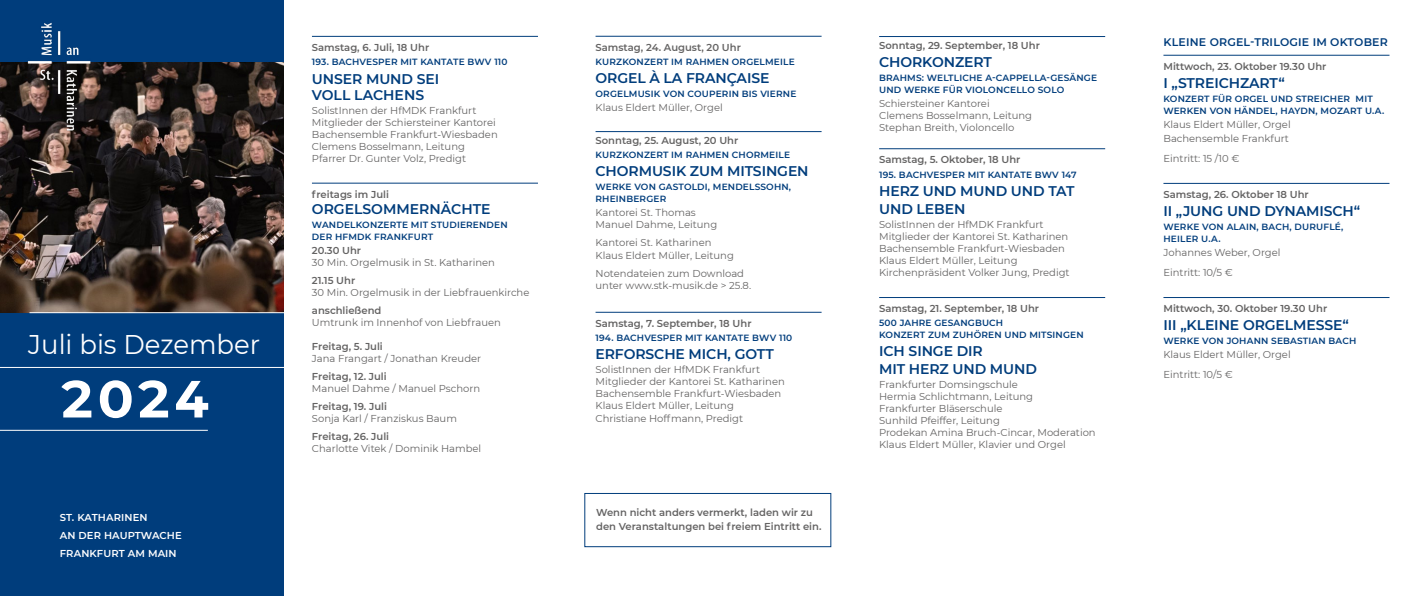
<style>
.page{position:relative;width:1418px;height:596px;background:#fff}
.page>*{position:absolute;margin:0;border:0;box-sizing:border-box;transform-origin:0 0}
.t1{font:700 52.1px "Montserrat";color:#fff}
.t2{font:27px "Montserrat";color:#fff;scale:.96 1}
.t3{font:600 14px/18px "Montserrat";letter-spacing:-.005em;color:#003d7c}
.t4{font:600 11px "Montserrat";letter-spacing:.02em;color:#003d7c}
.t5{font:10px/12px "Montserrat";color:#646363}
.t6{font:600 10px/14px "Montserrat";color:#646363}
.t7{font:600 10px/18px "Montserrat";letter-spacing:.01em;color:#fff}
.t8{font:600 9px/12px "Montserrat";letter-spacing:.02em;color:#003d7c}
</style>
<div class="page">
<div style="left:0;top:0;width:283px;height:595px;background:#003d7c"></div>
<img style="left:0;top:62px;width:283px;height:250px">
<hr style="left:0;top:367px;width:289px;height:1px;background:#fff">
<hr style="left:29px;top:312px;width:260px;height:1px;background:#fff">
<hr style="left:0;top:429px;width:208px;height:1px;background:#fff">
<hr style="left:312px;top:36px;width:226px;height:1px;background:#003d7c">
<hr style="left:312px;top:183px;width:226px;height:1px;background:#003d7c">
<hr style="left:595px;top:36px;width:226px;height:1px;background:#003d7c">
<hr style="left:595px;top:131px;width:226px;height:1px;background:#003d7c">
<hr style="left:595px;top:312px;width:226px;height:1px;background:#003d7c">
<hr style="left:1163px;top:55px;width:226px;height:1px;background:#003d7c">
<hr style="left:1163px;top:183px;width:226px;height:1px;background:#003d7c">
<hr style="left:1163px;top:297px;width:226px;height:1px;background:#003d7c">
<div style="left:584px;top:493px;width:247px;height:53px;border:1px solid #003d7c"></div>
<img style="left:11px;top:22px;width:96px;height:123px">
<hr style="left:879px;top:36px;width:226px;height:1px;background:#003d7c">
<hr style="left:879px;top:148px;width:226px;height:1px;background:#003d7c">
<hr style="left:879px;top:297px;width:226px;height:1px;background:#003d7c">
<h2 class="t2" style="left:28px;top:325px;width:243px">Juli bis Dezember</h2>
<h1 class="t1" style="left:59px;top:361px;width:153px">2024</h1>
<p class="t7" style="left:60px;top:507px;width:124px">ST. KATHARINEN<br>AN DER HAUPTWACHE<br>FRANKFURT AM MAIN</p>
<p class="t6" style="left:312px;top:40px;width:119px">Samstag, 6. Juli, 18 Uhr</p>
<p class="t8" style="left:312px;top:56px;width:197px">193. BACHVESPER MIT KANTATE BWV 110</p>
<h3 class="t3" style="left:312px;top:70px;width:129px;line-height:16px">UNSER MUND SEI<br>VOLL LACHENS</h3>
<p class="t5" style="left:312px;top:104px;width:187px">SolistInnen der HfMDK Frankfurt Mitglieder der Schiersteiner Kantorei Bachensemble Frankfurt-Wiesbaden Clemens Bosselmann, Leitung Pfarrer Dr. Gunter Volz, Predigt</p>
<p class="t6" style="left:312px;top:186px;width:78px">freitags im Juli</p>
<h3 class="t3" style="left:312px;top:199px;width:180px">ORGELSOMMERNÄCHTE</h3>
<p class="t8" style="left:312px;top:218px;width:197px">WANDELKONZERTE MIT STUDIERENDEN<br>DER HFMDK FRANKFURT</p>
<p class="t6" style="left:312px;top:242px;width:51px">20.30 Uhr</p>
<p class="t5" style="left:312px;top:256px;width:184px">30 Min. Orgelmusik in St. Katharinen</p>
<p class="t6" style="left:312px;top:272px;width:45px">21.15 Uhr</p>
<p class="t5" style="left:312px;top:286px;width:219px">30 Min. Orgelmusik in der Liebfrauenkirche</p>
<p class="t6" style="left:312px;top:302px;width:71px">anschließend</p>
<p class="t5" style="left:312px;top:316px;width:190px">Umtrunk im Innenhof von Liebfrauen</p>
<p class="t6" style="left:312px;top:338px;width:72px">Freitag, 5. Juli</p>
<p class="t5" style="left:312px;top:352px;width:171px">Jana Frangart / Jonathan Kreuder</p>
<p class="t6" style="left:312px;top:368px;width:76px">Freitag, 12. Juli</p>
<p class="t5" style="left:312px;top:382px;width:170px">Manuel Dahme / Manuel Pschorn</p>
<p class="t6" style="left:312px;top:398px;width:76px">Freitag, 19. Juli</p>
<p class="t5" style="left:312px;top:412px;width:146px">Sonja Karl / Franziskus Baum</p>
<p class="t6" style="left:312px;top:428px;width:79px">Freitag, 26. Juli</p>
<p class="t5" style="left:312px;top:442px;width:171px">Charlotte Vitek / Dominik Hambel</p>
<p class="t6" style="left:595px;top:40px;width:147px">Samstag, 24. August, 20 Uhr</p>
<p class="t8" style="left:595px;top:55px;width:201px">KURZKONZERT IM RAHMEN ORGELMEILE</p>
<h3 class="t3" style="left:595px;top:68px;width:175px">ORGEL À LA FRANÇAISE</h3>
<p class="t8" style="left:595px;top:87px;width:202px">ORGELMUSIK VON COUPERIN BIS VIERNE</p>
<p class="t5" style="left:595px;top:101px;width:129px">Klaus Eldert Müller, Orgel</p>
<p class="t6" style="left:595px;top:133px;width:144px">Sonntag, 25. August, 20 Uhr</p>
<p class="t8" style="left:595px;top:149px;width:196px">KURZKONZERT IM RAHMEN CHORMEILE</p>
<h3 class="t3" style="left:595px;top:162px;width:215px">CHORMUSIK ZUM MITSINGEN</h3>
<p class="t8" style="left:595px;top:181px;width:197px">WERKE VON GASTOLDI, MENDELSSOHN,<br>RHEINBERGER</p>
<p class="t5" style="left:595px;top:206px;width:123px">Kantorei St. Thomas<br>Manuel Dahme, Leitung</p>
<p class="t5" style="left:595px;top:236px;width:140px">Kantorei St. Katharinen<br>Klaus Eldert Müller, Leitung</p>
<p class="t5" style="left:595px;top:266px;width:157px">Notendateien zum Download unter www.stk-musik.de &gt; 25.8.</p>
<p class="t6" style="left:595px;top:316px;width:157px">Samstag, 7. September, 18 Uhr</p>
<p class="t8" style="left:595px;top:331px;width:198px">194. BACHVESPER MIT KANTATE BWV 110</p>
<h3 class="t3" style="left:595px;top:344px;width:180px">ERFORSCHE MICH, GOTT</h3>
<p class="t5" style="left:595px;top:363px;width:191px">SolistInnen der HfMDK Frankfurt Mitglieder der Kantorei St. Katharinen Bachensemble Frankfurt-Wiesbaden Klaus Eldert Müller, Leitung Christiane Hoffmann, Predigt</p>
<p class="t6" style="left:596px;top:504px;width:227px">Wenn nicht anders vermerkt, laden wir zu den Veranstaltungen bei freiem Eintritt ein.</p>
<p class="t6" style="left:879px;top:38px;width:162px">Sonntag, 29. September, 18 Uhr</p>
<h3 class="t3" style="left:879px;top:52px;width:114px">CHORKONZERT</h3>
<p class="t8" style="left:879px;top:71px;width:219px">BRAHMS: WELTLICHE A-CAPPELLA-GESÄNGE<br>UND WERKE FÜR VIOLONCELLO SOLO</p>
<p class="t5" style="left:879px;top:97px;width:154px">Schiersteiner Kantorei<br>Clemens Bosselmann, Leitung<br>Stephan Breith, Violoncello</p>
<p class="t6" style="left:879px;top:152px;width:143px">Samstag, 5. Oktober, 18 Uhr</p>
<p class="t8" style="left:879px;top:168px;width:199px">195. BACHVESPER MIT KANTATE BWV 147</p>
<h3 class="t3" style="left:879px;top:181px;width:197px">HERZ UND MUND UND TAT<br>UND LEBEN</h3>
<p class="t5" style="left:879px;top:218px;width:192px">SolistInnen der HfMDK Frankfurt Mitglieder der Kantorei St. Katharinen Bachensemble Frankfurt-Wiesbaden Klaus Eldert Müller, Leitung Kirchenpräsident Volker Jung, Predigt</p>
<p class="t6" style="left:879px;top:301px;width:161px">Samstag, 21. September, 18 Uhr</p>
<p class="t8" style="left:879px;top:316px;width:206px">500 JAHRE GESANGBUCH<br>KONZERT ZUM ZUHÖREN UND MITSINGEN</p>
<h3 class="t3" style="left:879px;top:341px;width:159px">ICH SINGE DIR<br>MIT HERZ UND MUND</h3>
<p class="t5" style="left:879px;top:378px;width:218px">Frankfurter Domsingschule<br>Hermia Schlichtmann, Leitung<br>Frankfurter Bläserschule<br>Sunhild Pfeiffer, Leitung<br>Prodekan Amina Bruch-Cincar, Moderation<br>Klaus Eldert Müller, Klavier und Orgel</p>
<p class="t4" style="left:1163px;top:34px;width:226px">KLEINE ORGEL-TRILOGIE IM OKTOBER</p>
<p class="t6" style="left:1163px;top:59px;width:164px">Mittwoch, 23. Oktober 19.30 Uhr</p>
<h3 class="t3" style="left:1163px;top:73px;width:123px">I „STREICHZART“</h3>
<p class="t8" style="left:1163px;top:92px;width:222px">KONZERT FÜR ORGEL UND STREICHER MIT<br>WERKEN VON HÄNDEL, HAYDN, MOZART U.A.</p>
<p class="t5" style="left:1163px;top:117px;width:129px;line-height:14px">Klaus Eldert Müller, Orgel<br>Bachensemble Frankfurt</p>
<p class="t5" style="left:1163px;top:152px;width:77px">Eintritt: 15 /10 €</p>
<p class="t6" style="left:1163px;top:187px;width:147px">Samstag, 26. Oktober 18 Uhr</p>
<h3 class="t3" style="left:1163px;top:201px;width:198px">II „JUNG UND DYNAMISCH“</h3>
<p class="t8" style="left:1163px;top:220px;width:181px">WERKE VON ALAIN, BACH, DURUFLÉ,<br>HEILER U.A.</p>
<p class="t5" style="left:1163px;top:242px;width:118px;line-height:20px">Johannes Weber, Orgel<br>Eintritt: 10/5 €</p>
<p class="t6" style="left:1163px;top:301px;width:165px">Mittwoch, 30. Oktober 19.30 Uhr</p>
<h3 class="t3" style="left:1163px;top:315px;width:187px">III „KLEINE ORGELMESSE“</h3>
<p class="t8" style="left:1163px;top:334px;width:194px">WERKE VON JOHANN SEBASTIAN BACH</p>
<p class="t5" style="left:1163px;top:344px;width:129px;line-height:20px">Klaus Eldert Müller, Orgel<br>Eintritt: 10/5 €</p>
</div>
